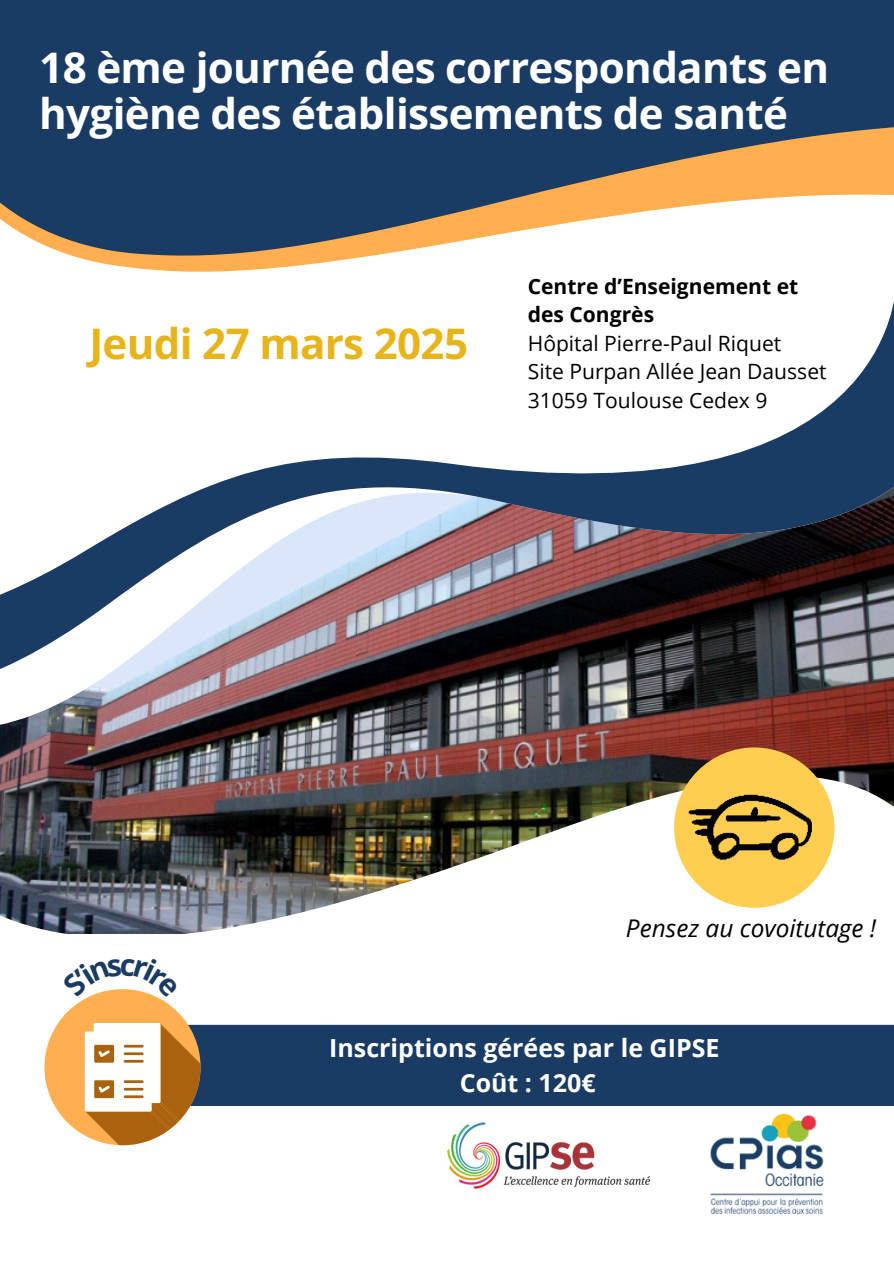
<style>
.page{position:relative;width:894px;height:1264px;background:#fff}
.page>*{position:absolute;margin:0;border:0;box-sizing:border-box;transform-origin:0 0}
.t1{font:700 42.15px/46.2px "Open Sans";letter-spacing:-.015em;color:#fff}
.t2{font:700 42.15px "Open Sans";letter-spacing:-.015em;color:#e7b41c}
.t3{font:700 25.05px/35px "Open Sans";color:#fff;text-align:center}
.t4{font:italic 24.45px "Open Sans";color:#000}
.t5{font:21px "Open Sans";color:#000}
.t6{font:700 21px/28.5px "Open Sans";color:#000}
</style>
<div class="page">
<img style="left:0;top:708px;width:893px;height:35px">
<img style="left:0;top:641px;width:893px;height:67px">
<svg style="left:0;top:549px;width:893px;height:92px;background:#796e78"></svg>
<img style="left:0;top:743px;width:893px;height:392px">
<img style="left:447px;top:1122px;width:202px;height:66px">
<div style="left:200px;top:1024px;width:693px;height:81px;background:#1a3c64"></div>
<div style="left:44px;top:989px;width:156px;height:156px;background:#ffae50;border-radius:50%"></div>
<svg style="left:84px;top:1022px;width:116px;height:123px"></svg>
<div style="left:674px;top:747px;width:160px;height:160px;background:#ffce50;border-radius:50%"></div>
<img style="left:682px;top:775px;width:143px;height:110px">
<img style="left:699px;top:1105px;width:135px;height:110px">
<svg style="left:88px;top:315px;width:805px;height:234px"></svg>
<svg style="left:0;top:0;width:893px;height:270px;fill:#1a3c64"></svg>
<div style="left:0;top:0;width:490px;height:187px;background:#1a3c64"></div>
<svg style="left:62px;top:958px;width:117px;height:39px"></svg>
<p class="t1" style="left:39px;top:43px;width:791px">18 ème journée des correspondants en hygiène des établissements de santé</p>
<p class="t2" style="left:89px;top:314px;width:380px">Jeudi 27 mars 2025</p>
<h1 class="t6" style="left:527px;top:271px;width:272px">Centre d’Enseignement et des Congrès</h1>
<h1 class="t5" style="left:527px;top:328px;width:255px">Hôpital Pierre-Paul Riquet</h1>
<p class="t5" style="left:527px;top:357px;width:300px">Site Purpan Allée Jean Dausset</p>
<p class="t5" style="left:527px;top:385px;width:241px">31059 Toulouse Cedex 9</p>
<p class="t4" style="left:625px;top:911px;width:251px">Pensez au covoitutage !</p>
<p class="t3" style="left:329px;top:1029px;width:391px">Inscriptions gérées par le GIPSE<br>Coût : 120€</p>
</div>
